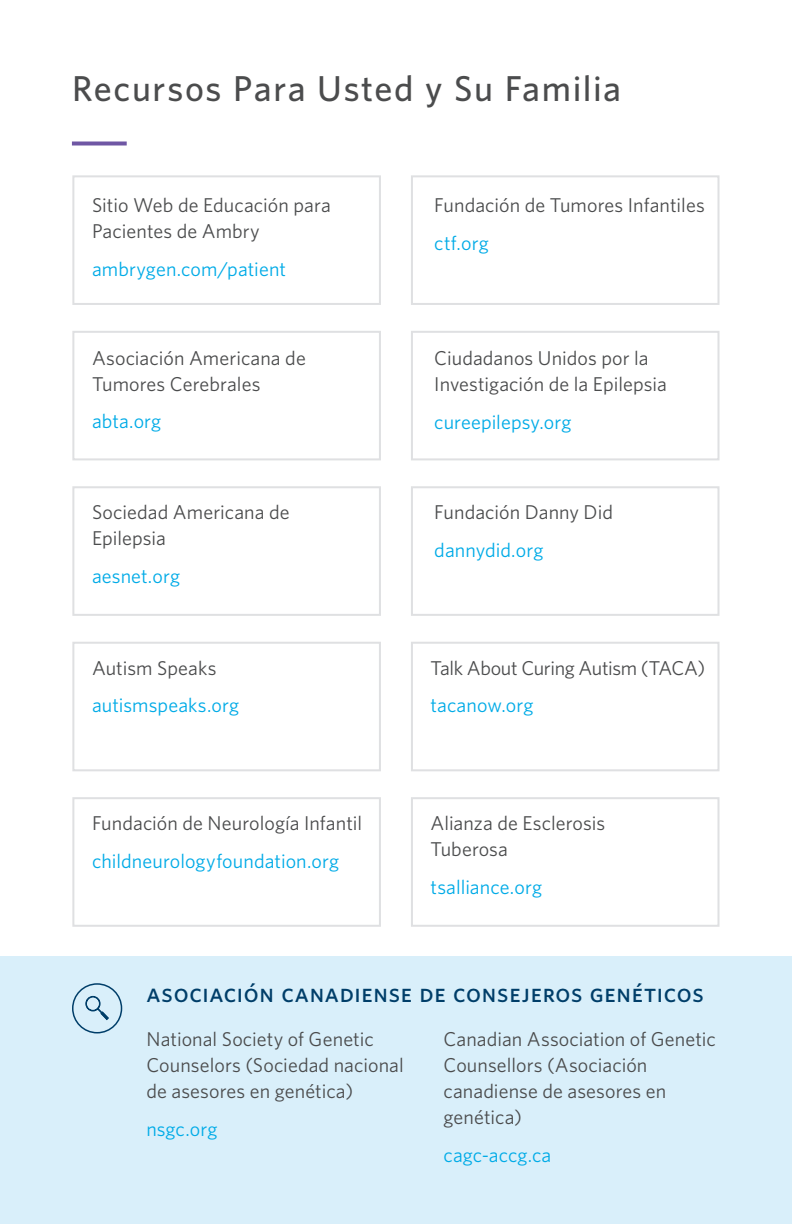
<style>
.page{position:relative;width:792px;height:1224px;background:#fff}
.page>*{position:absolute;margin:0;border:0;box-sizing:border-box;transform-origin:0 0}
.Titles_Sentinel{font:500 36px "Whitney";letter-spacing:.045em;color:#4b4c4d}
.whitney_sub_head{font:26px "Whitney Medium SC";letter-spacing:.025em;color:#003e69}
.Section_text{font:20px/26px "Whitney";letter-spacing:.005em;color:#4b4c4d}
.Link_section_text{font:20px "Whitney";letter-spacing:.005em;color:#00abe7}
.Section_text-2{font:20px "Whitney";letter-spacing:-.02em;color:#4b4c4d}
</style>
<div class="page">
<div style="left:0;top:957px;width:792px;height:267px;background:#d9effa"></div>
<div style="left:72px;top:175px;width:309px;height:130px;border:2px solid #dfe0e2"></div>
<div style="left:72px;top:331px;width:309px;height:129px;border:2px solid #dfe0e2"></div>
<div style="left:72px;top:486px;width:309px;height:130px;border:2px solid #dfe0e2"></div>
<div style="left:72px;top:642px;width:309px;height:129px;border:2px solid #dfe0e2"></div>
<div style="left:72px;top:797px;width:309px;height:130px;border:2px solid #dfe0e2"></div>
<div style="left:411px;top:642px;width:309px;height:129px;border:2px solid #dfe0e2"></div>
<div style="left:411px;top:797px;width:309px;height:130px;border:2px solid #dfe0e2"></div>
<div style="left:411px;top:175px;width:309px;height:130px;border:2px solid #dfe0e2"></div>
<div style="left:411px;top:331px;width:309px;height:129px;border:2px solid #dfe0e2"></div>
<div style="left:411px;top:486px;width:309px;height:130px;border:2px solid #dfe0e2"></div>
<svg style="left:72px;top:142px;width:55px;height:4px"></svg>
<div style="left:72px;top:983px;width:50px;height:50px;border:2px solid #003e69;border-radius:50%"></div>
<svg style="left:86px;top:996px;width:23px;height:24px"></svg>
<p class="Titles_Sentinel" style="left:72px;top:64px;width:551px">Recursos Para Usted y Su Familia</p>
<p class="Section_text" style="left:92px;top:192px;width:240px">Sitio Web de Educación para<br>Pacientes de Ambry</p>
<p class="Link_section_text" style="left:92px;top:255px;width:196px">ambrygen.com/patient</p>
<p class="Section_text" style="left:92px;top:344px;width:215px">Asociación Americana de<br>Tumores Cerebrales</p>
<p class="Link_section_text" style="left:92px;top:408px;width:71px">abta.org</p>
<p class="Section_text" style="left:92px;top:499px;width:199px">Sociedad Americana de<br>Epilepsia</p>
<p class="Link_section_text" style="left:92px;top:562px;width:90px">aesnet.org</p>
<p class="Section_text" style="left:92px;top:654px;width:126px">Autism Speaks</p>
<p class="Link_section_text" style="left:92px;top:692px;width:149px">autismspeaks.org</p>
<p class="Section_text" style="left:92px;top:810px;width:272px">Fundación de Neurología Infantil</p>
<p class="Link_section_text" style="left:92px;top:847px;width:249px">childneurologyfoundation.org</p>
<p class="Section_text" style="left:434px;top:192px;width:272px">Fundación de Tumores Infantiles</p>
<p class="Link_section_text" style="left:434px;top:229px;width:56px">ctf.org</p>
<p class="Section_text" style="left:434px;top:345px;width:234px">Ciudadanos Unidos por la<br>Investigación de la Epilepsia</p>
<p class="Link_section_text" style="left:434px;top:408px;width:139px">cureepilepsy.org</p>
<p class="Section_text" style="left:434px;top:499px;width:180px">Fundación Danny Did</p>
<p class="Link_section_text" style="left:434px;top:536px;width:111px">dannydid.org</p>
<p class="Section_text-2" style="left:431px;top:654px;width:276px">Talk About Curing Autism (TACA)</p>
<p class="Link_section_text" style="left:431px;top:692px;width:104px">tacanow.org</p>
<p class="Section_text" style="left:431px;top:810px;width:176px">Alianza de Esclerosis<br>Tuberosa</p>
<p class="Link_section_text" style="left:431px;top:873px;width:113px">tsalliance.org</p>
<p class="whitney_sub_head" style="left:146px;top:977px;width:559px">asociación canadiense de consejeros genéticos</p>
<p class="Section_text" style="left:146px;top:1026px;width:259px">National Society of Genetic<br>Counselors (Sociedad nacional de asesores en genética)</p>
<p class="Link_section_text" style="left:146px;top:1116px;width:73px">nsgc.org</p>
<p class="Section_text" style="left:444px;top:1026px;width:274px">Canadian Association of Genetic<br>Counsellors (Asociación canadiense de asesores en genética)</p>
<p class="Link_section_text" style="left:444px;top:1142px;width:109px">cagc-accg.ca</p>
</div>
